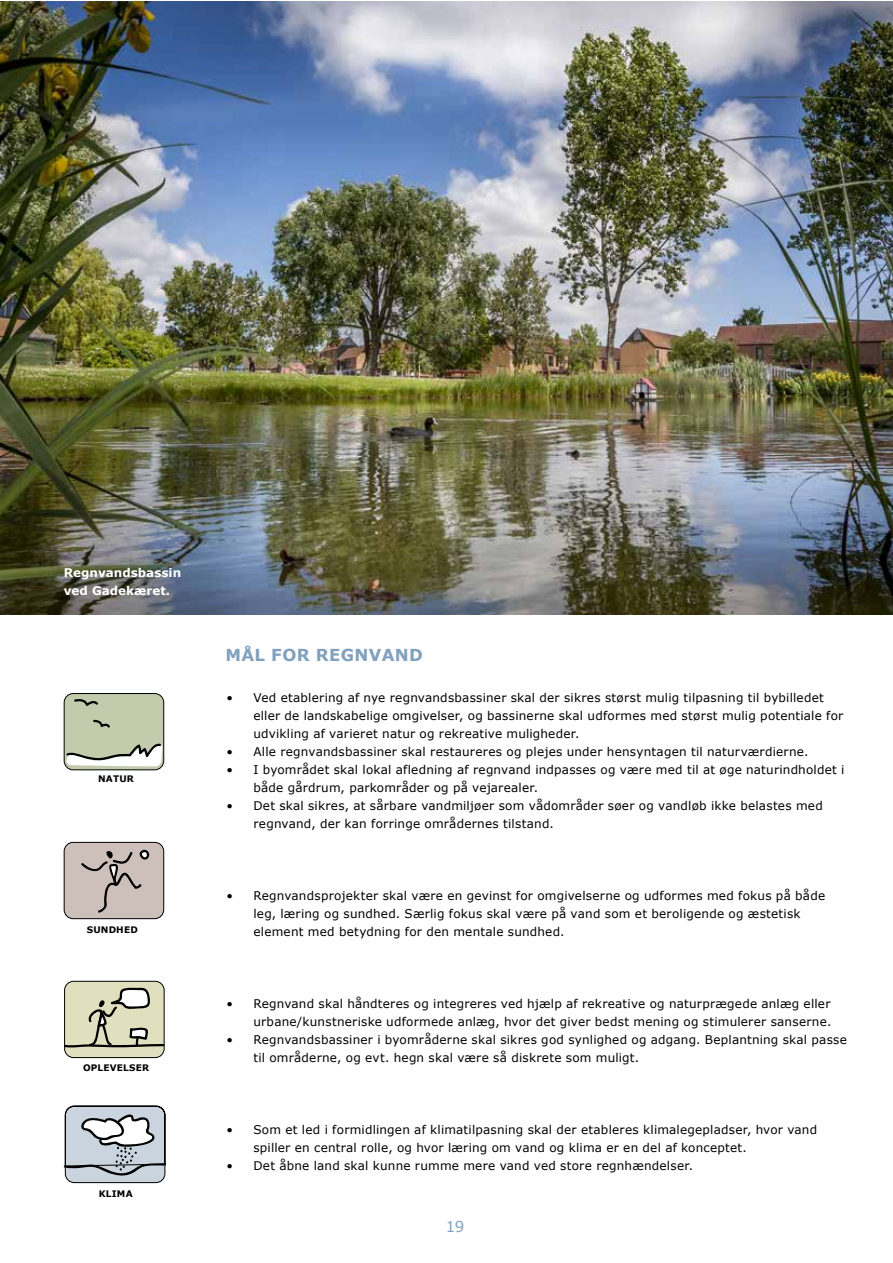
<style>
.page{position:relative;width:893px;height:1263px;background:#fff}
.page>*{position:absolute;margin:0;border:0;box-sizing:border-box;transform-origin:0 0}
.t1{font:700 16.5px "Verdana";letter-spacing:.02em;color:#82a1be}
.t2{font:15px "Verdana";color:#82a1be}
.t3{font:12px/18px "Verdana";letter-spacing:.015em;color:#000}
.t4{font:700 12px/18px "Verdana";color:#fff}
.t5{font:700 9px "Verdana";letter-spacing:.02em;color:#000}
</style>
<div class="page">
<div style="left:64px;top:693px;width:100px;height:77px;background:#c2cbac;border-radius:9px"></div>
<div style="left:64px;top:693px;width:100px;height:77px;border:1px solid #000;border-radius:9px"></div>
<img style="left:0;top:1px;width:893px;height:613px">
<div style="left:64px;top:842px;width:100px;height:77px;background:#cdc0bb;border-radius:9px"></div>
<div style="left:64px;top:842px;width:100px;height:77px;border:1px solid #000;border-radius:9px"></div>
<svg style="left:81px;top:849px;width:69px;height:64px"></svg>
<svg style="left:74px;top:699px;width:24px;height:7px"></svg>
<svg style="left:93px;top:720px;width:17px;height:8px"></svg>
<svg style="left:66px;top:743px;width:96px;height:23px"></svg>
<div style="left:65px;top:981px;width:99px;height:76px;background:#e1e0be;border-radius:9px"></div>
<div style="left:64px;top:981px;width:101px;height:77px;border:1px solid #000;border-radius:9px"></div>
<svg style="left:64px;top:988px;width:101px;height:60px"></svg>
<svg style="left:63px;top:1105px;width:103px;height:78px"></svg>
<p class="t4" style="left:64px;top:563px;width:119px">Regnvandsbassin ved Gadekæret.</p>
<p class="t5" style="left:98px;top:772px;width:37px">NATUR</p>
<p class="t5" style="left:87px;top:923px;width:53px">SUNDHED</p>
<p class="t5" style="left:83px;top:1061px;width:68px">OPLEVELSER</p>
<p class="t5" style="left:99px;top:1187px;width:35px">KLIMA</p>
<h1 class="t1" style="left:225px;top:643px;width:199px">MÅL FOR REGNVAND</h1>
<p class="t3" style="left:253px;top:689px;width:591px;text-indent:-27px">• Ved etablering af nye regnvandsbassiner skal der sikres størst mulig tilpasning til bybilledet eller de landskabelige omgivelser, og bassinerne skal udformes med størst mulig potentiale for udvikling af varieret natur og rekreative muligheder.</p>
<p class="t3" style="left:226px;top:743px;width:584px">• Alle regnvandsbassiner skal restaureres og plejes under hensyntagen til naturværdierne.</p>
<p class="t3" style="left:253px;top:761px;width:593px;text-indent:-27px">• I byområdet skal lokal afledning af regnvand indpasses og være med til at øge naturindholdet i både gårdrum, parkområder og på vejarealer.</p>
<p class="t3" style="left:253px;top:797px;width:571px;text-indent:-27px">• Det skal sikres, at sårbare vandmiljøer som vådområder søer og vandløb ikke belastes med regnvand, der kan forringe områdernes tilstand.</p>
<p class="t3" style="left:253px;top:887px;width:573px;text-indent:-27px">• Regnvandsprojekter skal være en gevinst for omgivelserne og udformes med fokus på både leg, læring og sundhed. Særlig fokus skal være på vand som et beroligende og æstetisk element med betydning for den mentale sundhed.</p>
<p class="t3" style="left:226px;top:995px;width:606px;text-align:right">• Regnvand skal håndteres og integreres ved hjælp af rekreative og naturprægede anlæg eller urbane/kunstneriske udformede anlæg, hvor det giver bedst mening og stimulerer sanserne.</p>
<p class="t3" style="left:253px;top:1031px;width:595px;text-indent:-27px">• Regnvandsbassiner i byområderne skal sikres god synlighed og adgang. Beplantning skal passe til områderne, og evt. hegn skal være så diskrete som muligt.</p>
<p class="t3" style="left:253px;top:1121px;width:565px;text-indent:-27px">• Som et led i formidlingen af klimatilpasning skal der etableres klimalegepladser, hvor vand spiller en central rolle, og hvor læring om vand og klima er en del af konceptet.</p>
<p class="t3" style="left:226px;top:1157px;width:468px">• Det åbne land skal kunne rumme mere vand ved store regnhændelser.</p>
<p class="t2" style="left:446px;top:1216px;width:20px">19</p>
</div>
